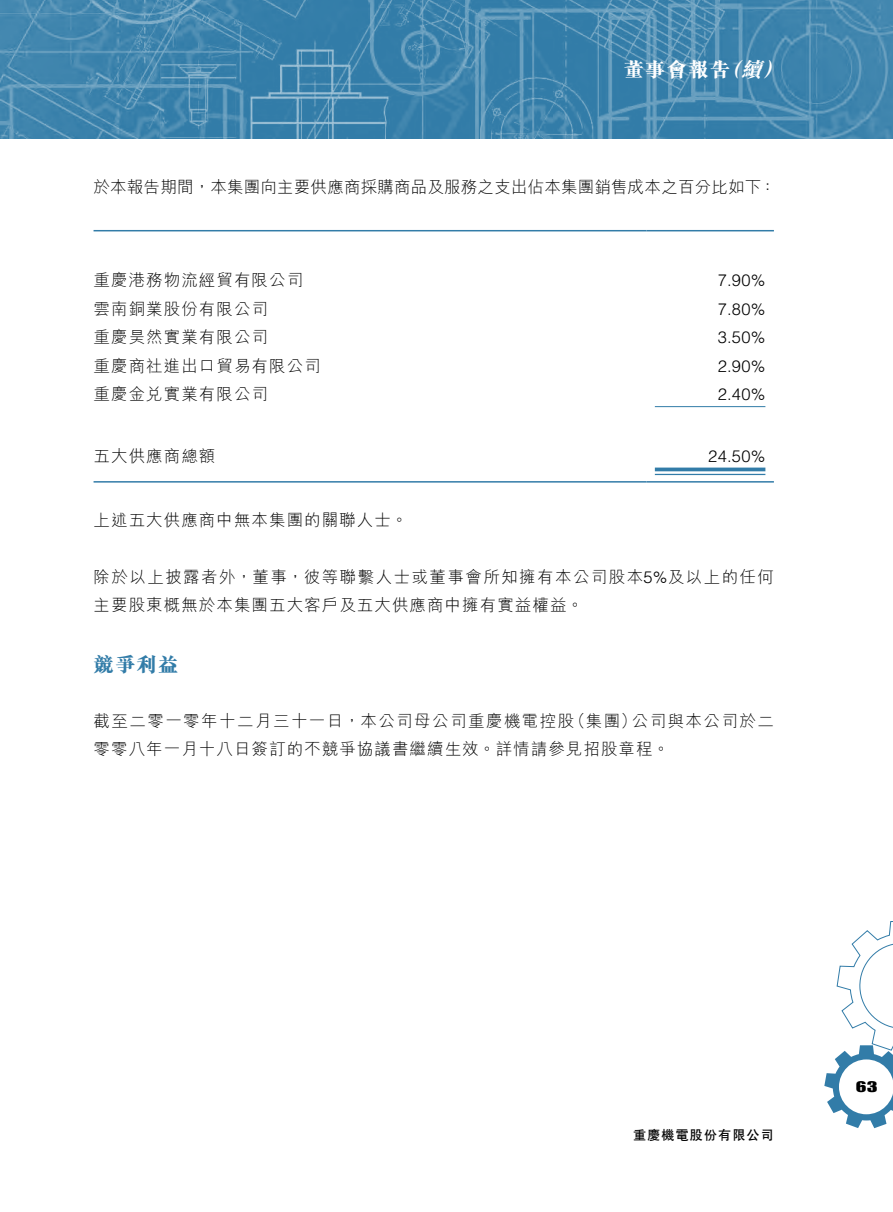
<style>
.page{position:relative;width:893px;height:1212px;background:#fff}
.page>*{position:absolute;margin:0;border:0;box-sizing:border-box;transform-origin:0 0}
.t1{font:800 20.25px "M Sung HK";letter-spacing:.06em;color:#fff}
.Subhead_1{font:800 20.25px "M Sung HK";color:#327ca8}
.Body_text{font:300 16.5px "M Hei HK";letter-spacing:.065em;color:#000}
.Body_text-2{font:300 16.5px/28.5px "M Hei HK";letter-spacing:.09em;color:#000}
.Body_text-3{font:300 16.5px/28.5px "M Hei HK";letter-spacing:.085em;color:#000}
.Body_text-4{font:300 16.5px "M Hei HK";letter-spacing:.01em;color:#000}
.Body_text-5{font:300 16.5px "Helvetica LT Std";letter-spacing:.015em;color:#000}
.t2{font:15px "Impact LT Std";color:#000;scale:1.5 1}
.t3{font:700 13.5px "C Hei 2 HK";letter-spacing:.05em;color:#000}
.s1{font-style:italic}
.s2{font-family:"Helvetica LT Std"}
</style>
<div class="page">
<img style="left:0;top:0;width:893px;height:138px">
<svg style="left:824px;top:921px;width:69px;height:207px"></svg>
<hr style="left:94px;top:230px;width:552px;height:1px;background:#327ca8">
<hr style="left:646px;top:230px;width:128px;height:1px;background:#327ca8">
<hr style="left:655px;top:406px;width:110px;height:1px;background:#327ca8">
<hr style="left:655px;top:468px;width:110px;height:3px;background:#327ca8">
<hr style="left:655px;top:474px;width:110px;height:1px;background:#327ca8">
<hr style="left:94px;top:481px;width:552px;height:2px;background:#327ca8">
<hr style="left:646px;top:481px;width:128px;height:2px;background:#327ca8">
<p class="t1" style="left:624px;top:59px;width:165px">董事會報告<span class="s1">（續）</span></p>
<p class="Body_text-4" style="left:94px;top:179px;width:684px">於本報告期間，本集團向主要供應商採購商品及服務之支出佔本集團銷售成本之百分比如下：</p>
<p class="Body_text" style="left:94px;top:272px;width:211px">重慶港務物流經貿有限公司</p>
<p class="Body_text-5" style="left:718px;top:270px;width:49px">7.90%</p>
<p class="Body_text" style="left:94px;top:300px;width:176px">雲南銅業股份有限公司</p>
<p class="Body_text-5" style="left:718px;top:299px;width:49px">7.80%</p>
<p class="Body_text" style="left:94px;top:329px;width:176px">重慶昊然實業有限公司</p>
<p class="Body_text-5" style="left:718px;top:327px;width:49px">3.50%</p>
<p class="Body_text" style="left:94px;top:357px;width:229px">重慶商社進出口貿易有限公司</p>
<p class="Body_text-5" style="left:718px;top:356px;width:49px">2.90%</p>
<p class="Body_text" style="left:94px;top:386px;width:176px">重慶金兌實業有限公司</p>
<p class="Body_text-5" style="left:718px;top:384px;width:49px">2.40%</p>
<p class="Body_text" style="left:94px;top:447px;width:123px">五大供應商總額</p>
<p class="Body_text-5" style="left:708px;top:446px;width:59px">24.50%</p>
<p class="Body_text" style="left:94px;top:511px;width:316px">上述五大供應商中無本集團的關聯人士。</p>
<p class="Body_text-3" style="left:94px;top:562px;width:682px">除於以上披露者外，董事，彼等聯繫人士或董事會所知擁有本公司股本<span class="s2">5%</span>及以上的任何主要股東概無於本集團五大客戶及五大供應商中擁有實益權益。</p>
<p class="Subhead_1" style="left:94px;top:654px;width:86px">競爭利益</p>
<p class="Body_text-2" style="left:94px;top:706px;width:682px">截至二零一零年十二月三十一日，本公司母公司重慶機電控股（集團）公司與本公司於二零零八年一月十八日簽訂的不競爭協議書繼續生效。詳情請參見招股章程。</p>
<p class="t3" style="left:633px;top:1128px;width:143px">重慶機電股份有限公司</p>
<p class="t2" style="left:856px;top:1078px;width:16px">63</p>
</div>
